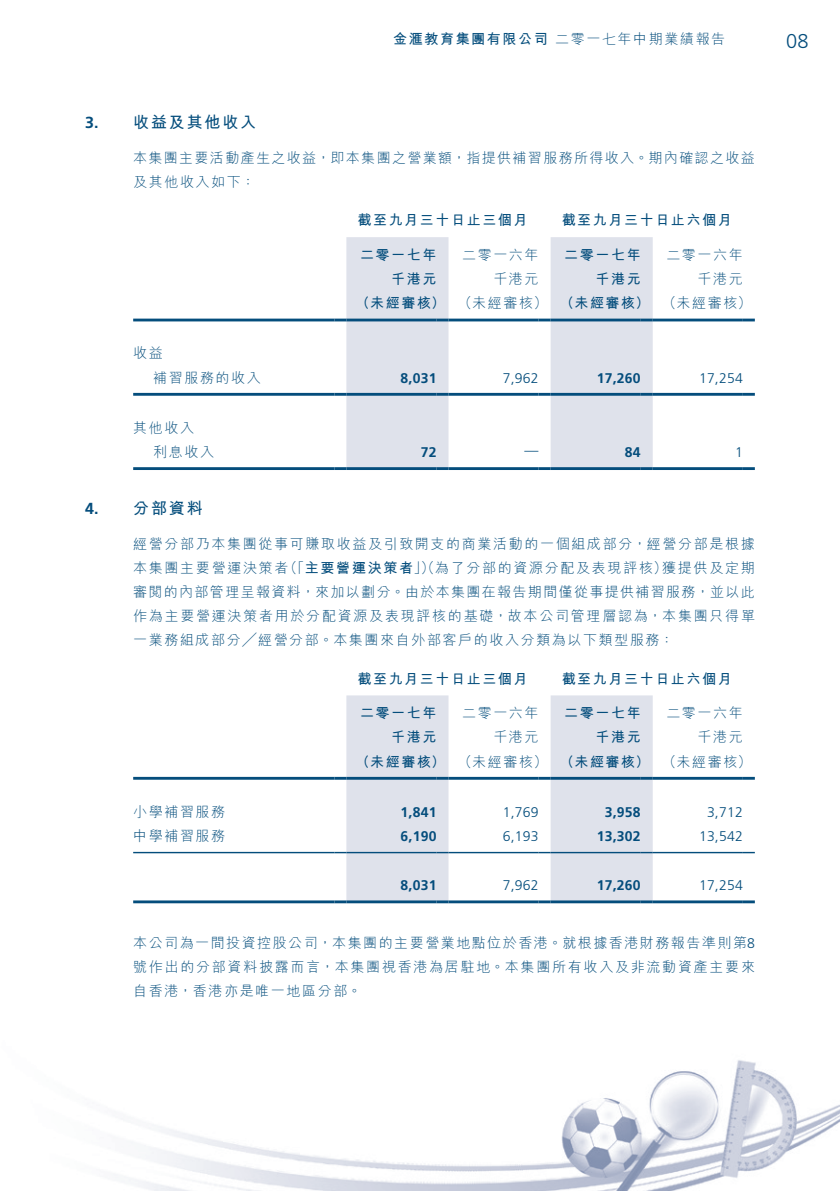
<style>
.page{position:relative;width:840px;height:1191px;background:#fff}
.page>*{position:absolute;margin:0;border:0;box-sizing:border-box;transform-origin:0 0}
.t1{font:300 20px "Frutiger LT Std";color:#044d7c}
._17_H1__Note{font:700 16px "M Hei HK";letter-spacing:.115em;color:#044d7c}
._26___P2__Note{font:300 14px/24px "M Hei HK";letter-spacing:.115em;color:#044d7c;text-align:justify}
._02_Note_Text{font:700 14px "M Hei HK";letter-spacing:.115em;color:#044d7c}
._02_Note_Text-2{font:300 14px "M Hei HK";letter-spacing:.115em;color:#044d7c}
._26___P2__Note-2{font:300 14px/24px "M Hei HK";letter-spacing:.095em;color:#044d7c}
._02_Note_Text-3{font:700 14px "Frutiger LT Std";letter-spacing:.015em;color:#044d7c}
._02_Note_Text-4{font:300 14px "Frutiger LT Std";letter-spacing:.015em;color:#044d7c}
._29_Table_Stub__Note{font:300 14px "M Hei HK";letter-spacing:.115em;color:#044d7c}
.s1{font-weight:700}
.s2{font-family:"Frutiger LT Std"}
</style>
<div class="page">
<img style="left:129px;top:237px;width:710px;height:954px">
<svg style="left:346px;top:237px;width:306px;height:230px;fill:#dfe2eb"></svg>
<hr style="left:133px;top:318px;width:201px;height:3px;background:#044d7c">
<svg style="left:334px;top:318px;width:12px;height:3px"></svg>
<hr style="left:346px;top:318px;width:90px;height:3px;background:#044d7c">
<svg style="left:436px;top:318px;width:12px;height:3px"></svg>
<hr style="left:448px;top:318px;width:90px;height:3px;background:#044d7c">
<svg style="left:538px;top:318px;width:12px;height:3px"></svg>
<hr style="left:550px;top:318px;width:90px;height:3px;background:#044d7c">
<svg style="left:640px;top:318px;width:12px;height:3px"></svg>
<hr style="left:652px;top:318px;width:90px;height:3px;background:#044d7c">
<svg style="left:742px;top:318px;width:12px;height:3px"></svg>
<hr style="left:133px;top:393px;width:201px;height:3px;background:#044d7c">
<svg style="left:334px;top:393px;width:12px;height:3px"></svg>
<hr style="left:346px;top:393px;width:90px;height:3px;background:#044d7c">
<svg style="left:436px;top:393px;width:12px;height:3px"></svg>
<hr style="left:448px;top:393px;width:90px;height:3px;background:#044d7c">
<svg style="left:538px;top:393px;width:12px;height:3px"></svg>
<hr style="left:550px;top:393px;width:90px;height:3px;background:#044d7c">
<svg style="left:640px;top:393px;width:12px;height:3px"></svg>
<hr style="left:652px;top:393px;width:90px;height:3px;background:#044d7c">
<svg style="left:742px;top:393px;width:12px;height:3px"></svg>
<hr style="left:133px;top:467px;width:201px;height:3px;background:#044d7c">
<svg style="left:334px;top:467px;width:12px;height:3px"></svg>
<hr style="left:346px;top:467px;width:90px;height:3px;background:#044d7c">
<svg style="left:436px;top:467px;width:12px;height:3px"></svg>
<hr style="left:448px;top:467px;width:90px;height:3px;background:#044d7c">
<svg style="left:538px;top:467px;width:12px;height:3px"></svg>
<hr style="left:550px;top:467px;width:90px;height:3px;background:#044d7c">
<svg style="left:640px;top:467px;width:12px;height:3px"></svg>
<hr style="left:652px;top:467px;width:90px;height:3px;background:#044d7c">
<svg style="left:742px;top:467px;width:12px;height:3px"></svg>
<svg style="left:346px;top:695px;width:306px;height:205px;fill:#dfe2eb"></svg>
<hr style="left:133px;top:777px;width:201px;height:2px;background:#044d7c">
<svg style="left:334px;top:777px;width:12px;height:2px"></svg>
<hr style="left:346px;top:777px;width:90px;height:2px;background:#044d7c">
<svg style="left:436px;top:777px;width:12px;height:2px"></svg>
<hr style="left:448px;top:777px;width:90px;height:2px;background:#044d7c">
<svg style="left:538px;top:777px;width:12px;height:2px"></svg>
<hr style="left:550px;top:777px;width:90px;height:2px;background:#044d7c">
<svg style="left:640px;top:777px;width:12px;height:2px"></svg>
<hr style="left:652px;top:777px;width:90px;height:2px;background:#044d7c">
<svg style="left:742px;top:777px;width:12px;height:2px"></svg>
<hr style="left:133px;top:900px;width:201px;height:3px;background:#044d7c">
<svg style="left:334px;top:900px;width:12px;height:3px"></svg>
<hr style="left:346px;top:900px;width:90px;height:3px;background:#044d7c">
<svg style="left:436px;top:900px;width:12px;height:3px"></svg>
<hr style="left:448px;top:900px;width:90px;height:3px;background:#044d7c">
<svg style="left:538px;top:900px;width:12px;height:3px"></svg>
<hr style="left:550px;top:900px;width:90px;height:3px;background:#044d7c">
<svg style="left:640px;top:900px;width:12px;height:3px"></svg>
<hr style="left:652px;top:900px;width:90px;height:3px;background:#044d7c">
<svg style="left:742px;top:900px;width:12px;height:3px"></svg>
<hr style="left:133px;top:852px;width:201px;height:1px;background:#044d7c">
<svg style="left:334px;top:852px;width:12px;height:1px"></svg>
<hr style="left:346px;top:852px;width:90px;height:1px;background:#044d7c">
<svg style="left:436px;top:852px;width:12px;height:1px"></svg>
<hr style="left:448px;top:852px;width:90px;height:1px;background:#044d7c">
<svg style="left:538px;top:852px;width:12px;height:1px"></svg>
<hr style="left:550px;top:852px;width:90px;height:1px;background:#044d7c">
<svg style="left:640px;top:852px;width:12px;height:1px"></svg>
<hr style="left:652px;top:852px;width:90px;height:1px;background:#044d7c">
<svg style="left:742px;top:852px;width:12px;height:1px"></svg>
<p class="_26___P2__Note" style="left:393px;top:26px;width:333px"><span class="s1">金滙教育集團有限公司</span>二零一七年中期業績報告</p>
<h1 class="t1" style="left:785px;top:30px;width:24px">08</h1>
<p class="_17_H1__Note" style="left:85px;top:110px;width:172px"><span class="s2">3.</span> 收益及其他收入</p>
<p class="_26___P2__Note-2" style="left:133px;top:145px;width:622px">本集團主要活動產生之收益，即本集團之營業額，指提供補習服務所得收入。期內確認之收益及其他收入如下：</p>
<p class="_02_Note_Text" style="left:357px;top:210px;width:171px">截至九月三十日止三個月</p>
<p class="_02_Note_Text" style="left:561px;top:210px;width:171px">截至九月三十日止六個月</p>
<p class="_02_Note_Text" style="left:360px;top:244px;width:78px">二零一七年</p>
<p class="_02_Note_Text-2" style="left:462px;top:245px;width:78px">二零一六年</p>
<p class="_02_Note_Text" style="left:564px;top:244px;width:78px">二零一七年</p>
<p class="_02_Note_Text-2" style="left:666px;top:245px;width:78px">二零一六年</p>
<p class="_02_Note_Text" style="left:391px;top:269px;width:47px">千港元</p>
<p class="_02_Note_Text-2" style="left:493px;top:269px;width:47px">千港元</p>
<p class="_02_Note_Text" style="left:595px;top:269px;width:47px">千港元</p>
<p class="_02_Note_Text-2" style="left:697px;top:269px;width:47px">千港元</p>
<p class="_02_Note_Text" style="left:356px;top:293px;width:91px">（未經審核）</p>
<p class="_02_Note_Text-2" style="left:458px;top:293px;width:91px">（未經審核）</p>
<p class="_02_Note_Text" style="left:560px;top:293px;width:91px">（未經審核）</p>
<p class="_02_Note_Text-2" style="left:662px;top:293px;width:91px">（未經審核）</p>
<p class="_29_Table_Stub__Note" style="left:133px;top:343px;width:31px">收益</p>
<p class="_29_Table_Stub__Note" style="left:153px;top:367px;width:109px">補習服務的收入</p>
<p class="_02_Note_Text-3" style="left:400px;top:369px;width:37px">8,031</p>
<p class="_02_Note_Text-4" style="left:502px;top:370px;width:37px">7,962</p>
<p class="_02_Note_Text-3" style="left:596px;top:369px;width:45px">17,260</p>
<p class="_02_Note_Text-4" style="left:698px;top:370px;width:45px">17,254</p>
<p class="_29_Table_Stub__Note" style="left:133px;top:417px;width:62px">其他收入</p>
<p class="_29_Table_Stub__Note" style="left:153px;top:442px;width:62px">利息收入</p>
<p class="_02_Note_Text-3" style="left:420px;top:444px;width:17px">72</p>
<p class="_02_Note_Text-4" style="left:524px;top:442px;width:15px">—</p>
<p class="_02_Note_Text-3" style="left:624px;top:444px;width:17px">84</p>
<p class="_02_Note_Text-4" style="left:734px;top:444px;width:9px">1</p>
<p class="_17_H1__Note" style="left:85px;top:496px;width:119px"><span class="s2">4.</span> 分部資料</p>
<p class="_26___P2__Note" style="left:133px;top:531px;width:623px">經營分部乃本集團從事可賺取收益及引致開支的商業活動的一個組成部分，經營分部是根據本集團主要營運決策者（「<span class="s1">主要營運決策者</span>」）（為了分部的資源分配及表現評核）獲提供及定期審閱的內部管理呈報資料，來加以劃分。由於本集團在報告期間僅從事提供補習服務，並以此作為主要營運決策者用於分配資源及表現評核的基礎，故本公司管理層認為，本集團只得單一業務組成部分╱經營分部。本集團來自外部客戶的收入分類為以下類型服務：</p>
<p class="_02_Note_Text" style="left:357px;top:668px;width:171px">截至九月三十日止三個月</p>
<p class="_02_Note_Text" style="left:561px;top:668px;width:171px">截至九月三十日止六個月</p>
<p class="_02_Note_Text" style="left:360px;top:702px;width:78px">二零一七年</p>
<p class="_02_Note_Text-2" style="left:462px;top:703px;width:78px">二零一六年</p>
<p class="_02_Note_Text" style="left:564px;top:702px;width:78px">二零一七年</p>
<p class="_02_Note_Text-2" style="left:666px;top:703px;width:78px">二零一六年</p>
<p class="_02_Note_Text" style="left:391px;top:727px;width:47px">千港元</p>
<p class="_02_Note_Text-2" style="left:493px;top:727px;width:47px">千港元</p>
<p class="_02_Note_Text" style="left:595px;top:727px;width:47px">千港元</p>
<p class="_02_Note_Text-2" style="left:697px;top:727px;width:47px">千港元</p>
<p class="_02_Note_Text" style="left:356px;top:751px;width:91px">（未經審核）</p>
<p class="_02_Note_Text-2" style="left:458px;top:751px;width:91px">（未經審核）</p>
<p class="_02_Note_Text" style="left:560px;top:751px;width:91px">（未經審核）</p>
<p class="_02_Note_Text-2" style="left:662px;top:751px;width:91px">（未經審核）</p>
<p class="_29_Table_Stub__Note" style="left:133px;top:801px;width:93px">小學補習服務</p>
<p class="_02_Note_Text-3" style="left:400px;top:803px;width:37px">1,841</p>
<p class="_02_Note_Text-4" style="left:502px;top:803px;width:37px">1,769</p>
<p class="_02_Note_Text-3" style="left:604px;top:803px;width:37px">3,958</p>
<p class="_02_Note_Text-4" style="left:706px;top:803px;width:37px">3,712</p>
<p class="_29_Table_Stub__Note" style="left:133px;top:826px;width:93px">中學補習服務</p>
<p class="_02_Note_Text-3" style="left:400px;top:827px;width:37px">6,190</p>
<p class="_02_Note_Text-4" style="left:502px;top:828px;width:37px">6,193</p>
<p class="_02_Note_Text-3" style="left:596px;top:827px;width:45px">13,302</p>
<p class="_02_Note_Text-4" style="left:698px;top:828px;width:45px">13,542</p>
<p class="_02_Note_Text-3" style="left:400px;top:877px;width:37px">8,031</p>
<p class="_02_Note_Text-4" style="left:502px;top:877px;width:37px">7,962</p>
<p class="_02_Note_Text-3" style="left:596px;top:877px;width:45px">17,260</p>
<p class="_02_Note_Text-4" style="left:698px;top:877px;width:45px">17,254</p>
<p class="_26___P2__Note" style="left:133px;top:930px;width:623px">本公司為一間投資控股公司，本集團的主要營業地點位於香港。就根據香港財務報告準則第<span class="s2">8</span>號作出的分部資料披露而言，本集團視香港為居駐地。本集團所有收入及非流動資產主要來自香港，香港亦是唯一地區分部。</p>
</div>
